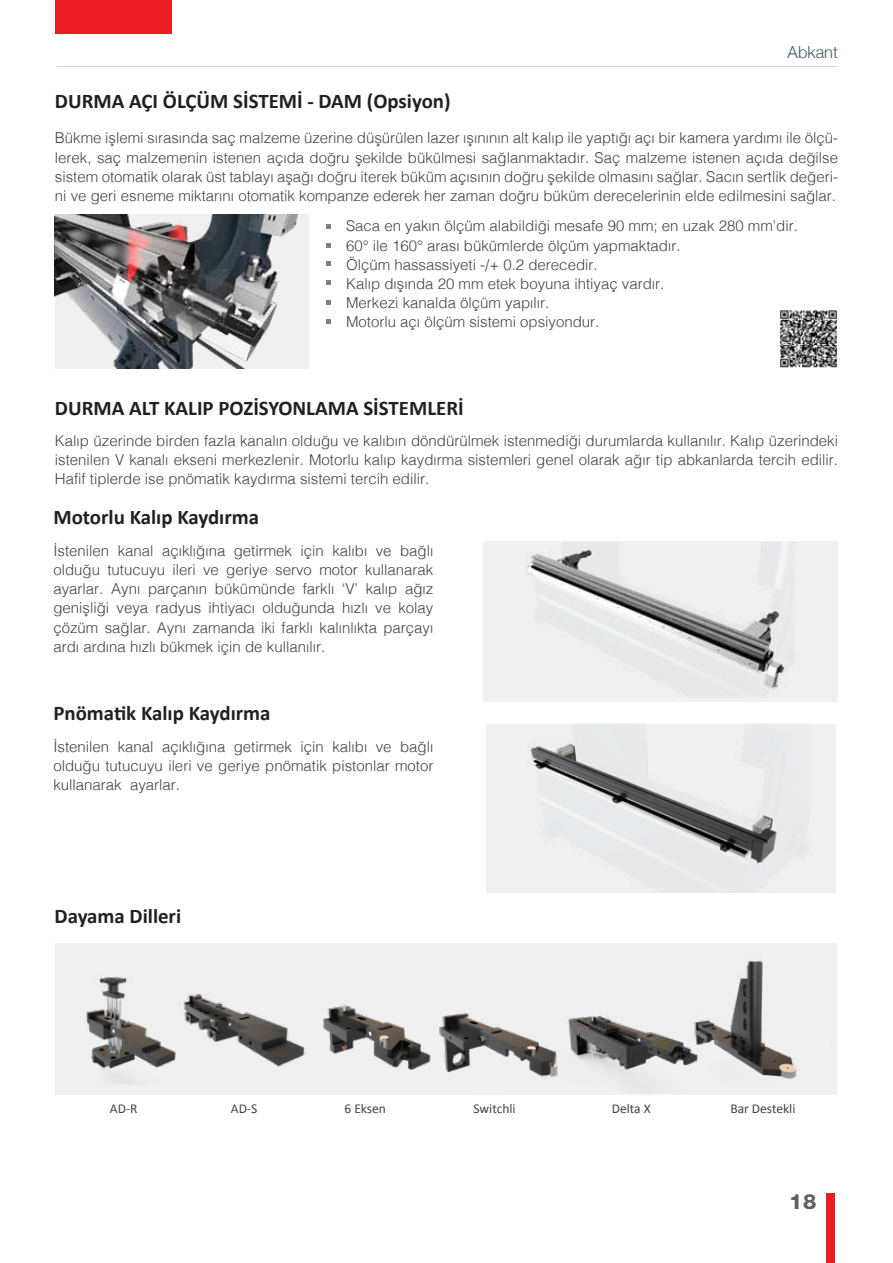
<style>
.page{position:relative;width:893px;height:1263px;background:#fff}
.page>*{position:absolute;margin:0;border:0;box-sizing:border-box;transform-origin:0 0}
.t1{font:800 21px "Helvetica Neue LT Pro";color:#606060}
.t2{font:700 20.85px "Calibri";color:#231f20}
.t3{font:300 16.5px "Helvetica Neue";color:#445c6e}
.t4{font:300 15px/19.2px "Helvetica";color:#414242;text-align:justify}
.t5{font:13.5px "Calibri";color:#414141}
</style>
<div class="page">
<div style="left:486px;top:724px;width:350px;height:168px;background:#f0f0f1"></div>
<div style="left:483px;top:541px;width:355px;height:160px;background:#f0f0f1"></div>
<svg style="left:326px;top:224px;width:5px;height:5px"></svg>
<svg style="left:326px;top:261px;width:5px;height:5px"></svg>
<svg style="left:326px;top:280px;width:5px;height:5px"></svg>
<svg style="left:326px;top:319px;width:5px;height:5px"></svg>
<svg style="left:326px;top:243px;width:5px;height:5px"></svg>
<svg style="left:326px;top:300px;width:5px;height:4px"></svg>
<img style="left:55px;top:215px;width:253px;height:154px">
<img style="left:526px;top:543px;width:264px;height:154px">
<img style="left:527px;top:729px;width:281px;height:159px">
<img style="left:780px;top:310px;width:58px;height:58px">
<div style="left:826px;top:1194px;width:8px;height:69px;background:#eb1c24"></div>
<div style="left:55px;top:0;width:117px;height:34px;background:#eb1c24"></div>
<div style="left:55px;top:944px;width:782px;height:151px;background:#f0f0f1"></div>
<img style="left:350px;top:943px;width:45px;height:125px">
<img style="left:55px;top:943px;width:89px;height:141px">
<img style="left:144px;top:943px;width:206px;height:125px">
<img style="left:724px;top:956px;width:73px;height:123px">
<img style="left:605px;top:1016px;width:119px;height:63px">
<img style="left:395px;top:943px;width:210px;height:135px">
<h2 class="t2" style="left:55px;top:87px;width:397px">DURMA AÇI ÖLÇÜM SİSTEMİ - DAM (Opsiyon)</h2>
<p class="t3" style="left:788px;top:39px;width:52px">Abkant</p>
<p class="t4" style="left:55px;top:127px;width:784px">Bükme işlemi sırasında saç malzeme üzerine düşürülen lazer ışınının alt kalıp ile yaptığı açı bir kamera yardımı ile ölçü&shy;lerek, saç malzemenin istenen açıda doğru şekilde bükülmesi sağlanmaktadır. Saç malzeme istenen açıda değilse sistem otomatik olarak üst tablayı aşağı doğru iterek büküm açısının doğru şekilde olmasını sağlar. Sacın sertlik değeri&shy;ni ve geri esneme miktarını otomatik kompanze ederek her zaman doğru büküm derecelerinin elde edilmesini sağlar.</p>
<p class="t4" style="left:346px;top:215px;width:453px;text-align:left">Saca en yakın ölçüm alabildiği mesafe 90 mm; en uzak 280 mm’dir.<br>60° ile 160° arası bükümlerde ölçüm yapmaktadır.<br>Ölçüm hassassiyeti -/+ 0.2 derecedir.<br>Kalıp dışında 20 mm etek boyuna ihtiyaç vardır.<br>Merkezi kanalda ölçüm yapılır.<br>Motorlu açı ölçüm sistemi opsiyondur.</p>
<h2 class="t2" style="left:55px;top:394px;width:410px">DURMA ALT KALIP POZİSYONLAMA SİSTEMLERİ</h2>
<p class="t4" style="left:55px;top:430px;width:784px">Kalıp üzerinde birden fazla kanalın olduğu ve kalıbın döndürülmek istenmediği durumlarda kullanılır. Kalıp üzerindeki istenilen V kanalı ekseni merkezlenir. Motorlu kalıp kaydırma sistemleri genel olarak ağır tip abkanlarda tercih edilir.<br>Hafif tiplerde ise pnömatik kaydırma sistemi tercih edilir.</p>
<h2 class="t2" style="left:53px;top:504px;width:207px">Motorlu Kalıp Kaydırma</h2>
<p class="t4" style="left:53px;top:540px;width:381px">İstenilen kanal açıklığına getirmek için kalıbı ve bağlı olduğu tutucuyu ileri ve geriye servo motor kullanarak ayarlar. Aynı parçanın bükümünde farklı ‘V’ kalıp ağız genişliği veya radyus ihtiyacı olduğunda hızlı ve kolay çözüm sağlar. Aynı zamanda iki farklı kalınlıkta parçayı ardı ardına hızlı bükmek için de kullanılır.</p>
<h2 class="t2" style="left:53px;top:700px;width:219px">Pnömatik Kalıp Kaydırma</h2>
<p class="t4" style="left:53px;top:735px;width:381px">İstenilen kanal açıklığına getirmek için kalıbı ve bağlı olduğu tutucuyu ileri ve geriye pnömatik pistonlar motor kullanarak ayarlar.</p>
<h2 class="t2" style="left:55px;top:902px;width:128px">Dayama Dilleri</h2>
<p class="t5" style="left:110px;top:1099px;width:29px">AD-R</p>
<p class="t5" style="left:231px;top:1099px;width:28px">AD-S</p>
<p class="t5" style="left:344px;top:1099px;width:43px">6 Eksen</p>
<p class="t5" style="left:473px;top:1099px;width:44px">Switchli</p>
<p class="t5" style="left:612px;top:1099px;width:41px">Delta X</p>
<p class="t5" style="left:730px;top:1099px;width:67px">Bar Destekli</p>
<h1 class="t1" style="left:789px;top:1189px;width:29px">18</h1>
</div>
